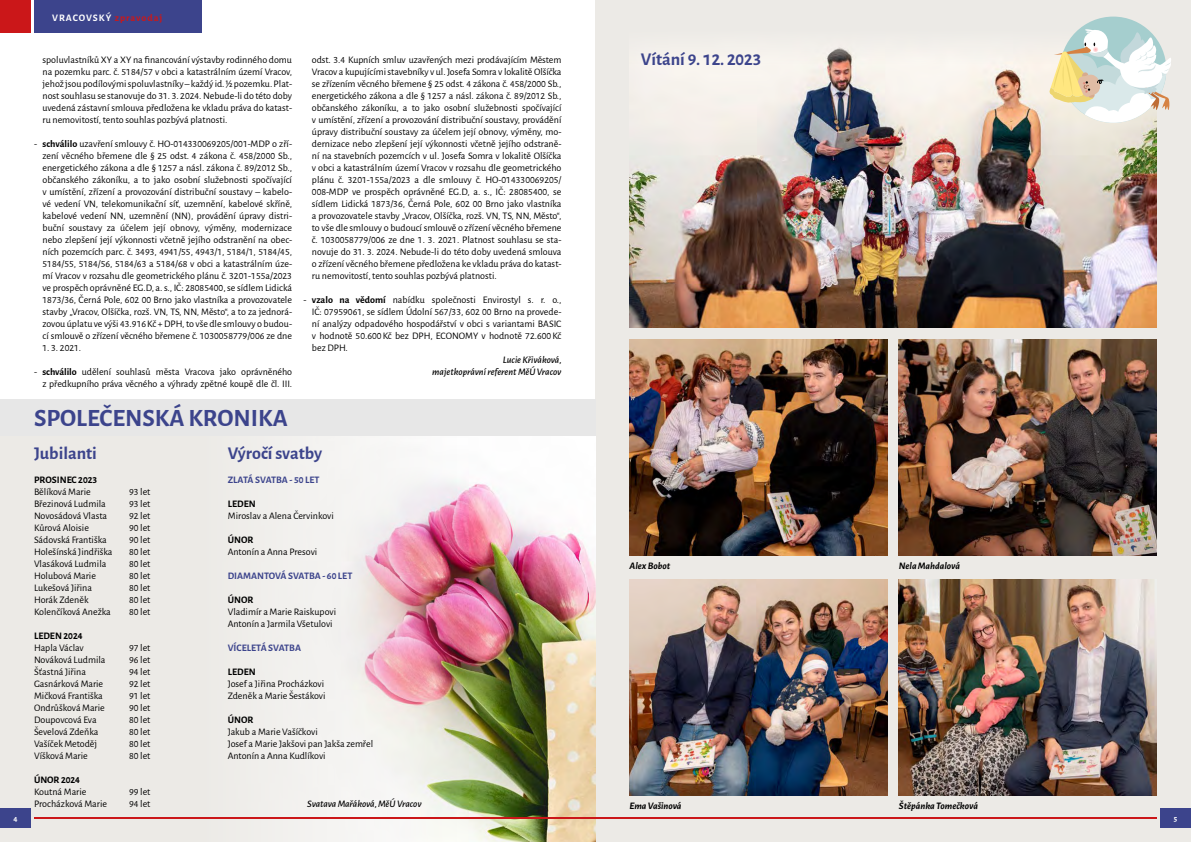
<style>
.page{position:relative;width:1191px;height:842px;background:#fff}
.page>*{position:absolute;margin:0;border:0;box-sizing:border-box;transform-origin:0 0}
.t1{font:700 25px "Alegreya Sans";color:#3c448c}
.t2{font:700 18px "Alegreya Sans";color:#3c448c}
.t3{font:10px/12px "Alegreya Sans";color:#000;text-align:justify}
.t4{font:italic 500 10px/12px "Alegreya Sans";color:#000;text-align:right}
.t5{font:700 10px "Alegreya Sans";color:#3c448c}
.t6{font:700 10px "Alegreya Sans";color:#000}
.t7{font:italic 700 10px "Alegreya Sans";color:#000}
.t8{font:700 10px "Alegreya Sans";letter-spacing:.1em;color:#fff}
.t9{font:700 8px "Alegreya Sans";color:#fff}
.s1{color:#cb1719}
.s2{font-weight:700}
</style>
<div class="page">
<div style="left:595px;top:0;width:596px;height:842px;background:#eceae6"></div>
<div style="left:0;top:435px;width:595px;height:407px;background:#eceae6"></div>
<img style="left:197px;top:436px;width:398px;height:406px">
<div style="left:34px;top:0;width:167px;height:33px;background:#3c448c"></div>
<div style="left:0;top:808px;width:31px;height:20px;background:#3c448c"></div>
<div style="left:1159px;top:808px;width:32px;height:20px;background:#3c448c"></div>
<svg style="left:34px;top:817px;width:1123px;height:1px"></svg>
<div style="left:0;top:0;width:31px;height:33px;background:#cb1719"></div>
<img style="left:629px;top:48px;width:528px;height:279px">
<div style="left:0;top:399px;width:595px;height:36px;background:#e7e7e7"></div>
<img style="left:629px;top:339px;width:258px;height:216px">
<img style="left:899px;top:339px;width:258px;height:216px">
<img style="left:629px;top:579px;width:258px;height:216px">
<img style="left:899px;top:579px;width:258px;height:216px">
<div style="left:1060px;top:17px;width:106px;height:106px;background:#a5cece;border-radius:50%"></div>
<svg style="left:1048px;top:28px;width:123px;height:95px"></svg>
<p class="t8" style="left:52px;top:10px;width:112px">VRACOVSKÝ <span class="s1">zpravodaj</span></p>
<p class="t3" style="left:43px;top:53px;width:251px">spoluvlastníků XY a XY na financování výstavby rodinného domu na pozemku parc. č. 5184/57 v obci a katastrálním území Vracov, jehož jsou podílovými spoluvlastníky – každý id. ½ pozemku. Plat&shy;nost souhlasu se stanovuje do 31. 3. 2024. Nebude-li do této doby uvedená zástavní smlouva předložena ke vkladu práva do katast&shy;ru nemovitostí, tento souhlas pozbývá platnosti.</p>
<p class="t3" style="left:43px;top:137px;width:251px;text-indent:-8px">- <span class="s2">schválilo</span> uzavření smlouvy č. HO-014330069205/001-MDP o zří&shy;zení věcného břemene dle § 25 odst. 4 zákona č. 458/2000 Sb., energetického zákona a dle § 1257 a násl. zákona č. 89/2012 Sb., občanského zákoníku, a to jako osobní služebnosti spočívající v umístění, zřízení a provozování distribuční soustavy – kabelo&shy;vé vedení VN, telekomunikační síť, uzemnění, kabelové skříně, kabelové vedení NN, uzemnění (NN), provádění úpravy distri&shy;buční soustavy za účelem její obnovy, výměny, modernizace nebo zlepšení její výkonnosti včetně jejího odstranění na obec&shy;ních pozemcích parc. č. 3493, 4941/55, 4943/1, 5184/1, 5184/45, 5184/55, 5184/56, 5184/63 a 5184/68 v obci a katastrálním úze&shy;mí Vracov v rozsahu dle geometrického plánu č. 3201-155a/2023 ve prospěch oprávněné EG.D, a. s., IČ: 28085400, se sídlem Lidická 1873/36, Černá Pole, 602 00 Brno jako vlastníka a provozovatele stavby „Vracov, Olšíčka, rozš. VN, TS, NN, Město“, a to za jednorá&shy;zovou úplatu ve výši 43.916 Kč + DPH, to vše dle smlouvy o budou&shy;cí smlouvě o zřízení věcného břemene č. 1030058779/006 ze dne</p>
<p class="t3" style="left:43px;top:341px;width:40px">1. 3. 2021.</p>
<p class="t3" style="left:34px;top:365px;width:259px;text-align:right">- <span class="s2">schválilo</span> udělení souhlasů města Vracova jako oprávněného z předkupního práva věcného a výhrady zpětné koupě dle čl. III.</p>
<p class="t3" style="left:312px;top:53px;width:251px">odst. 3.4 Kupních smluv uzavřených mezi prodávajícím Městem Vracov a kupujícími stavebníky v ul. Josefa Somra v lokalitě Olšíčka se zřízením věcného břemene § 25 odst. 4 zákona č. 458/2000 Sb., energetického zákona a dle § 1257 a násl. zákona č. 89/2012 Sb., občanského zákoníku, a to jako osobní služebnosti spočívající v umístění, zřízení a provozování distribuční soustavy, provádění úpravy distribuční soustavy za účelem její obnovy, výměny, mo&shy;dernizace nebo zlepšení její výkonnosti včetně jejího odstraně&shy;ní na stavebních pozemcích v ul. Josefa Somra v lokalitě Olšíčka v obci a katastrálním území Vracov v rozsahu dle geometrického plánu č. 3201-155a/2023 a dle smlouvy č. HO-014330069205/ 008-MDP ve prospěch oprávněné EG.D, a. s., IČ: 28085400, se sídlem Lidická 1873/36, Černá Pole, 602 00 Brno jako vlastníka a provozovatele stavby „Vracov, Olšíčka, rozš. VN, TS, NN, Město“, to vše dle smlouvy o budoucí smlouvě o zřízení věcného břemene č. 1030058779/006 ze dne 1. 3. 2021. Platnost souhlasu se sta&shy;novuje do 31. 3. 2024. Nebude-li do této doby uvedená smlouva o zřízení věcného břemene předložena ke vkladu práva do katast&shy;ru nemovitostí, tento souhlas pozbývá platnosti.</p>
<p class="t3" style="left:312px;top:293px;width:251px;text-indent:-8px">- <span class="s2">vzalo na vědomí</span> nabídku společnosti Envirostyl s. r. o., IČ: 07959061, se sídlem Údolní 567/33, 602 00 Brno na provede&shy;ní analýzy odpadového hospodářství v obci s variantami BASIC v hodnotě 50.600 Kč bez DPH, ECONOMY v hodnotě 72.600 Kč bez DPH.</p>
<p class="t4" style="left:432px;top:353px;width:131px">Lucie Křiváková,<br>majetkoprávní referent MěÚ Vracov</p>
<h2 class="t2" style="left:641px;top:46px;width:122px">Vítání 9. 12. 2023</h2>
<h1 class="t1" style="left:34px;top:399px;width:255px">SPOLEČENSKÁ KRONIKA</h1>
<h2 class="t2" style="left:34px;top:440px;width:64px">Jubilanti</h2>
<p class="t6" style="left:34px;top:472px;width:65px">PROSINEC 2023</p>
<p class="t3" style="left:34px;top:485px;width:58px">Bělíková Marie</p>
<p class="t3" style="left:129px;top:485px;width:23px">93 let</p>
<p class="t3" style="left:34px;top:497px;width:73px">Březinová Ludmila</p>
<p class="t3" style="left:129px;top:497px;width:23px">93 let</p>
<p class="t3" style="left:34px;top:509px;width:75px">Novosádová Vlasta</p>
<p class="t3" style="left:129px;top:509px;width:23px">92 let</p>
<p class="t3" style="left:34px;top:521px;width:56px">Kůrová Aloisie</p>
<p class="t3" style="left:129px;top:521px;width:23px">90 let</p>
<p class="t3" style="left:34px;top:533px;width:74px">Sádovská Františka</p>
<p class="t3" style="left:129px;top:533px;width:23px">90 let</p>
<p class="t3" style="left:34px;top:545px;width:80px">Holešínská Jindřiška</p>
<p class="t3" style="left:129px;top:545px;width:23px">80 let</p>
<p class="t3" style="left:34px;top:557px;width:74px">Vlasáková Ludmila</p>
<p class="t3" style="left:129px;top:557px;width:23px">80 let</p>
<p class="t3" style="left:34px;top:569px;width:63px">Holubová Marie</p>
<p class="t3" style="left:129px;top:569px;width:23px">80 let</p>
<p class="t3" style="left:34px;top:581px;width:60px">Lukešová Jiřina</p>
<p class="t3" style="left:129px;top:581px;width:23px">80 let</p>
<p class="t3" style="left:34px;top:593px;width:56px">Horák Zdeněk</p>
<p class="t3" style="left:129px;top:593px;width:23px">80 let</p>
<p class="t3" style="left:34px;top:605px;width:78px">Kolenčíková Anežka</p>
<p class="t3" style="left:129px;top:605px;width:23px">80 let</p>
<p class="t6" style="left:34px;top:628px;width:50px">LEDEN 2024</p>
<p class="t3" style="left:34px;top:641px;width:51px">Hapla Václav</p>
<p class="t3" style="left:129px;top:641px;width:23px">97 let</p>
<p class="t3" style="left:34px;top:653px;width:73px">Nováková Ludmila</p>
<p class="t3" style="left:129px;top:653px;width:23px">96 let</p>
<p class="t3" style="left:34px;top:665px;width:54px">Šťastná Jiřina</p>
<p class="t3" style="left:129px;top:665px;width:23px">94 let</p>
<p class="t3" style="left:34px;top:677px;width:71px">Gasnárková Marie</p>
<p class="t3" style="left:129px;top:677px;width:23px">92 let</p>
<p class="t3" style="left:34px;top:689px;width:70px">Mičková Františka</p>
<p class="t3" style="left:129px;top:689px;width:23px">91 let</p>
<p class="t3" style="left:34px;top:701px;width:72px">Ondrůšková Marie</p>
<p class="t3" style="left:129px;top:701px;width:23px">90 let</p>
<p class="t3" style="left:34px;top:713px;width:64px">Doupovcová Eva</p>
<p class="t3" style="left:129px;top:713px;width:23px">80 let</p>
<p class="t3" style="left:34px;top:725px;width:66px">Ševelová Zdeňka</p>
<p class="t3" style="left:129px;top:725px;width:23px">80 let</p>
<p class="t3" style="left:34px;top:737px;width:65px">Vašíček Metoděj</p>
<p class="t3" style="left:129px;top:737px;width:23px">80 let</p>
<p class="t3" style="left:34px;top:749px;width:55px">Víšková Marie</p>
<p class="t3" style="left:129px;top:749px;width:23px">80 let</p>
<p class="t6" style="left:34px;top:772px;width:48px">ÚNOR 2024</p>
<p class="t3" style="left:34px;top:785px;width:54px">Koutná Marie</p>
<p class="t3" style="left:129px;top:785px;width:23px">99 let</p>
<p class="t3" style="left:34px;top:797px;width:75px">Procházková Marie</p>
<p class="t3" style="left:129px;top:797px;width:23px">94 let</p>
<h2 class="t2" style="left:228px;top:440px;width:96px">Výročí svatby</h2>
<p class="t5" style="left:228px;top:472px;width:93px">ZLATÁ SVATBA - 50 LET</p>
<p class="t6" style="left:228px;top:496px;width:29px">LEDEN</p>
<p class="t3" style="left:228px;top:509px;width:108px">Miroslav a Alena Červinkovi</p>
<p class="t6" style="left:228px;top:532px;width:27px">ÚNOR</p>
<p class="t3" style="left:228px;top:545px;width:91px">Antonín a Anna Presovi</p>
<p class="t5" style="left:228px;top:568px;width:126px">DIAMANTOVÁ SVATBA - 60 LET</p>
<p class="t6" style="left:228px;top:592px;width:27px">ÚNOR</p>
<p class="t3" style="left:228px;top:605px;width:110px">Vladimír a Marie Raiskupovi<br>Antonín a Jarmila Všetulovi</p>
<p class="t5" style="left:228px;top:640px;width:75px">VÍCELETÁ SVATBA</p>
<p class="t6" style="left:228px;top:664px;width:29px">LEDEN</p>
<p class="t3" style="left:228px;top:677px;width:99px">Josef a Jiřina Procházkovi<br>Zdeněk a Marie Šestákovi</p>
<p class="t6" style="left:228px;top:712px;width:27px">ÚNOR</p>
<p class="t3" style="left:228px;top:725px;width:147px;text-align:left">Jakub a Marie Vašíčkovi<br>Josef a Marie Jakšovi pan Jakša zemřel<br>Antonín a Anna Kudlíkovi</p>
<p class="t7" style="left:629px;top:558px;width:42px">Alex Bobot</p>
<p class="t7" style="left:899px;top:558px;width:63px">Nela Mahdalová</p>
<p class="t4" style="left:307px;top:797px;width:116px">Svatava Mařáková, MěÚ Vracov</p>
<p class="t7" style="left:629px;top:798px;width:53px">Ema Vašinová</p>
<p class="t7" style="left:899px;top:798px;width:81px">Štěpánka Tomečková</p>
<p class="t9" style="left:14px;top:812px;width:6px">4</p>
<p class="t9" style="left:1173px;top:812px;width:5px">5</p>
</div>
